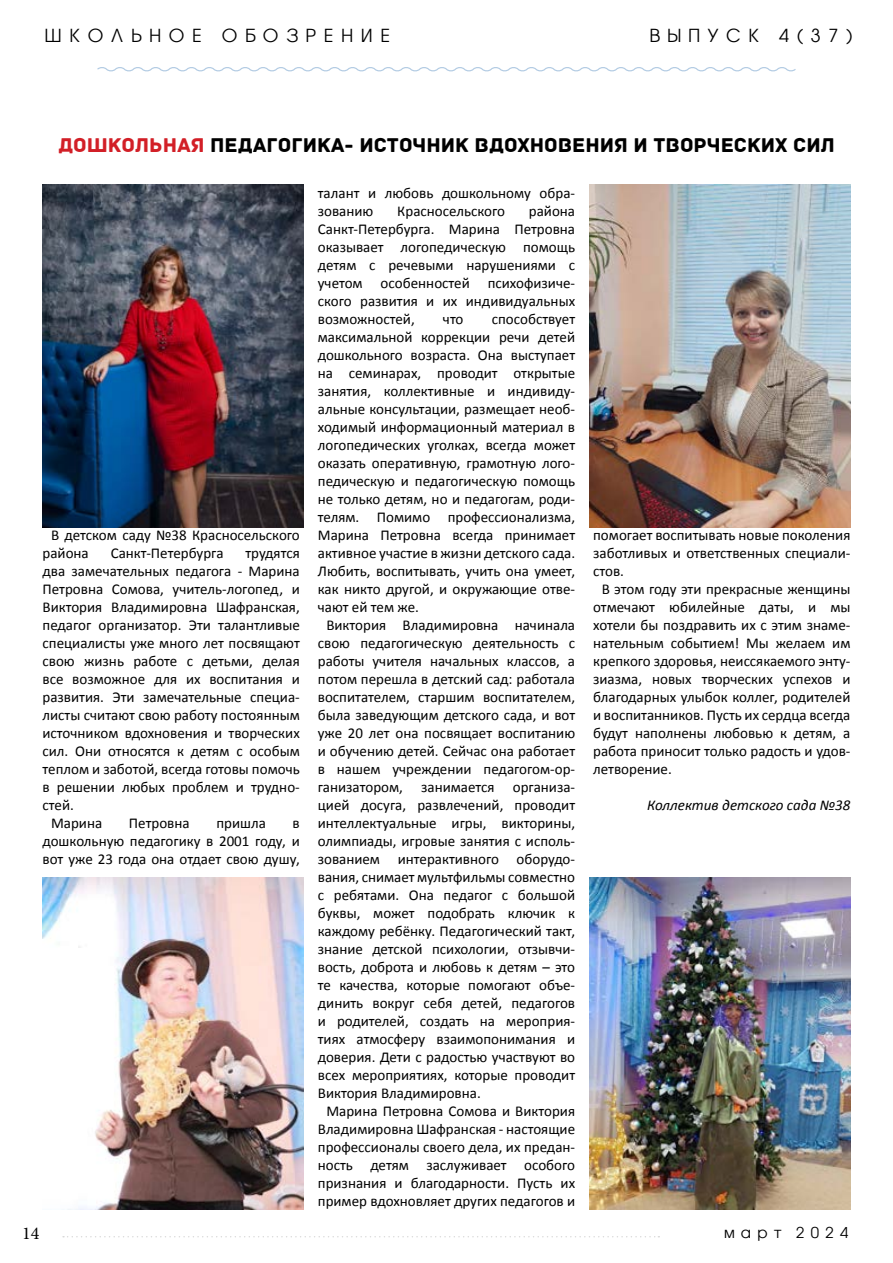
<style>
.page{position:relative;width:893px;height:1263px;background:#fff}
.page>*{position:absolute;margin:0;border:0;box-sizing:border-box;transform-origin:0 0}
.t1{font:21px "Archive";color:#000}
.t2{font:18px "Te X Gyre Adventor";letter-spacing:.42em;color:#000}
.t3{font:18px "Minion Pro";color:#000}
.t4{font:15px/18px "Calibri";color:#000}
.t5{font:italic 15px "Calibri";color:#000}
.t6{font:15px "Te X Gyre Adventor";letter-spacing:.42em;color:#000}
.s1{color:#d21f27}
</style>
<div class="page">
<svg style="left:63px;top:1236px;width:596px;height:1px"></svg>
<svg style="left:97px;top:67px;width:699px;height:5px"></svg>
<img style="left:43px;top:185px;width:260px;height:342px">
<img style="left:590px;top:185px;width:260px;height:342px">
<img style="left:43px;top:878px;width:260px;height:332px">
<img style="left:590px;top:878px;width:260px;height:332px">
<p class="t2" style="left:45px;top:26px;width:347px">ШКОЛЬНОЕ ОБОЗРЕНИЕ</p>
<p class="t2" style="left:649px;top:26px;width:205px">ВЫПУСК 4(37)</p>
<h1 class="t1" style="left:58px;top:134px;width:778px"><span class="s1">Дошкольная</span> педагогика- источник вдохновения и творческих сил</h1>
<p class="t4" style="left:43px;top:525px;width:259px;text-indent:9px">В детском саду №38 Красносельского района</p>
<p class="t4" style="left:111px;top:543px;width:114px">Санкт-Петербурга</p>
<p class="t4" style="left:245px;top:543px;width:56px">трудятся</p>
<p class="t4" style="left:43px;top:561px;width:259px">два замечательных педагога - Марина</p>
<p class="t4" style="left:43px;top:579px;width:259px">Петровна Сомова, учитель-логопед, и</p>
<p class="t4" style="left:43px;top:597px;width:259px">Виктория Владимировна Шафранская,</p>
<p class="t4" style="left:43px;top:615px;width:259px">педагог организатор. Эти талантливые</p>
<p class="t4" style="left:43px;top:633px;width:259px">специалисты уже много лет посвящают</p>
<p class="t4" style="left:43px;top:651px;width:259px">свою жизнь работе с детьми, делая</p>
<p class="t4" style="left:43px;top:669px;width:259px">все возможное для их воспитания и</p>
<p class="t4" style="left:43px;top:687px;width:259px">развития. Эти замечательные специа-</p>
<p class="t4" style="left:43px;top:705px;width:259px">листы считают свою работу постоянным</p>
<p class="t4" style="left:43px;top:723px;width:259px">источником вдохновения и творческих</p>
<p class="t4" style="left:43px;top:741px;width:259px">сил. Они относятся к детям с особым</p>
<p class="t4" style="left:43px;top:759px;width:259px">теплом и заботой, всегда готовы помочь</p>
<p class="t4" style="left:43px;top:777px;width:259px">в решении любых проблем и трудно-</p>
<p class="t4" style="left:43px;top:795px;width:33px">стей.</p>
<p class="t4" style="left:51px;top:813px;width:53px">Марина</p>
<p class="t4" style="left:129px;top:813px;width:62px">Петровна</p>
<p class="t4" style="left:216px;top:813px;width:51px">пришла</p>
<p class="t4" style="left:43px;top:813px;width:259px;text-align:justify;text-indent:250px">в дошкольную педагогику в 2001 году, и вот уже 23 года она отдает свою душу,</p>
<p class="t4" style="left:318px;top:183px;width:259px">талант и любовь дошкольному обра&shy;зованию</p>
<p class="t4" style="left:318px;top:201px;width:259px;text-align:justify;text-indent:211px">района Санкт-Петербурга. Марина Петровна оказывает логопедическую помощь детям с речевыми нарушениями с учетом особенностей психофизиче&shy;ского развития и их индивидуальных возможностей,</p>
<p class="t4" style="left:397px;top:201px;width:109px">Красносельского</p>
<p class="t4" style="left:443px;top:309px;width:22px">что</p>
<p class="t4" style="left:492px;top:309px;width:85px">способствует</p>
<p class="t4" style="left:318px;top:327px;width:259px">максимальной коррекции речи детей</p>
<p class="t4" style="left:318px;top:345px;width:259px">дошкольного возраста. Она выступает</p>
<p class="t4" style="left:318px;top:363px;width:259px">на семинарах, проводит открытые</p>
<p class="t4" style="left:318px;top:381px;width:259px">занятия, коллективные и индивиду-</p>
<p class="t4" style="left:318px;top:399px;width:259px">альные консультации, размещает необ-</p>
<p class="t4" style="left:318px;top:417px;width:259px">ходимый информационный материал в</p>
<p class="t4" style="left:318px;top:435px;width:259px">логопедических уголках, всегда может</p>
<p class="t4" style="left:318px;top:453px;width:259px">оказать оперативную, грамотную лого-</p>
<p class="t4" style="left:318px;top:471px;width:259px">педическую и педагогическую помощь</p>
<p class="t4" style="left:318px;top:489px;width:259px">не только детям, но и педагогам, роди-</p>
<p class="t4" style="left:318px;top:507px;width:259px">телям. Помимо профессионализма,</p>
<p class="t4" style="left:318px;top:525px;width:259px">Марина Петровна всегда принимает</p>
<p class="t4" style="left:318px;top:543px;width:259px">активное участие в жизни детского сада.</p>
<p class="t4" style="left:318px;top:561px;width:259px">Любить, воспитывать, учить она умеет,</p>
<p class="t4" style="left:318px;top:579px;width:259px">как никто другой, и окружающие отве-</p>
<p class="t4" style="left:318px;top:597px;width:103px">чают ей тем же.</p>
<p class="t4" style="left:326px;top:615px;width:250px">Виктория Владимировна начинала</p>
<p class="t4" style="left:318px;top:633px;width:259px">свою педагогическую деятельность с</p>
<p class="t4" style="left:318px;top:651px;width:259px">работы учителя начальных классов, а</p>
<p class="t4" style="left:318px;top:669px;width:259px">потом перешла в детский сад: работала</p>
<p class="t4" style="left:318px;top:687px;width:259px">воспитателем, старшим воспитателем,</p>
<p class="t4" style="left:318px;top:705px;width:259px">была заведующим детского сада, и вот</p>
<p class="t4" style="left:318px;top:723px;width:259px">уже 20 лет она посвящает воспитанию</p>
<p class="t4" style="left:318px;top:741px;width:259px">и обучению детей. Сейчас она работает</p>
<p class="t4" style="left:318px;top:759px;width:259px">в нашем учреждении педагогом-ор-</p>
<p class="t4" style="left:318px;top:777px;width:259px">ганизатором, занимается организа-</p>
<p class="t4" style="left:318px;top:795px;width:259px">цией досуга, развлечений, проводит</p>
<p class="t4" style="left:318px;top:813px;width:259px">интеллектуальные игры, викторины,</p>
<p class="t4" style="left:318px;top:831px;width:259px">олимпиады, игровые занятия с исполь-</p>
<p class="t4" style="left:318px;top:849px;width:259px">зованием интерактивного оборудо-</p>
<p class="t4" style="left:318px;top:867px;width:259px">вания, снимает мультфильмы совместно</p>
<p class="t4" style="left:318px;top:885px;width:259px">с ребятами. Она педагог с большой</p>
<p class="t4" style="left:318px;top:903px;width:259px">буквы, может подобрать ключик к</p>
<p class="t4" style="left:318px;top:921px;width:259px">каждому ребёнку. Педагогический такт,</p>
<p class="t4" style="left:318px;top:939px;width:259px">знание детской психологии, отзывчи-</p>
<p class="t4" style="left:318px;top:957px;width:259px">вость, доброта и любовь к детям – это</p>
<p class="t4" style="left:318px;top:975px;width:259px">те качества, которые помогают объе-</p>
<p class="t4" style="left:318px;top:993px;width:259px">динить вокруг себя детей, педагогов</p>
<p class="t4" style="left:318px;top:1011px;width:259px">и родителей, создать на мероприя-</p>
<p class="t4" style="left:318px;top:1029px;width:259px">тиях атмосферу взаимопонимания и</p>
<p class="t4" style="left:318px;top:1047px;width:259px">доверия. Дети с радостью участвуют во</p>
<p class="t4" style="left:318px;top:1065px;width:259px">всех мероприятиях, которые проводит</p>
<p class="t4" style="left:318px;top:1083px;width:164px">Виктория Владимировна.</p>
<p class="t4" style="left:326px;top:1101px;width:250px">Марина Петровна Сомова и Виктория</p>
<p class="t4" style="left:318px;top:1119px;width:259px">Владимировна Шафранская - настоящие</p>
<p class="t4" style="left:318px;top:1137px;width:259px">профессионалы своего дела, их предан-</p>
<p class="t4" style="left:318px;top:1155px;width:259px">ность детям заслуживает особого</p>
<p class="t4" style="left:318px;top:1173px;width:259px">признания и благодарности. Пусть их</p>
<p class="t4" style="left:318px;top:1191px;width:259px">пример вдохновляет других педагогов и</p>
<p class="t4" style="left:593px;top:525px;width:259px">помогает воспитывать новые поколения</p>
<p class="t4" style="left:593px;top:543px;width:259px">заботливых и ответственных специали-</p>
<p class="t4" style="left:593px;top:561px;width:32px">стов.</p>
<p class="t4" style="left:602px;top:579px;width:250px">В этом году эти прекрасные женщины</p>
<p class="t4" style="left:593px;top:597px;width:259px">отмечают юбилейные даты, и мы</p>
<p class="t4" style="left:593px;top:615px;width:259px">хотели бы поздравить их с этим знаме-</p>
<p class="t4" style="left:593px;top:633px;width:259px">нательным событием! Мы желаем им</p>
<p class="t4" style="left:593px;top:651px;width:259px">крепкого здоровья, неиссякаемого энту-</p>
<p class="t4" style="left:593px;top:669px;width:259px">зиазма, новых творческих успехов и</p>
<p class="t4" style="left:593px;top:687px;width:259px">благодарных улыбок коллег, родителей</p>
<p class="t4" style="left:593px;top:705px;width:259px">и воспитанников. Пусть их сердца всегда</p>
<p class="t4" style="left:593px;top:723px;width:259px">будут наполнены любовью к детям, а</p>
<p class="t4" style="left:593px;top:741px;width:259px">работа приносит только радость и удов-</p>
<p class="t4" style="left:593px;top:759px;width:80px">летворение.</p>
<p class="t5" style="left:647px;top:796px;width:205px">Коллектив детского сада №38</p>
<p class="t3" style="left:22px;top:1221px;width:19px">14</p>
<p class="t6" style="left:724px;top:1224px;width:126px">март 2024</p>
</div>
